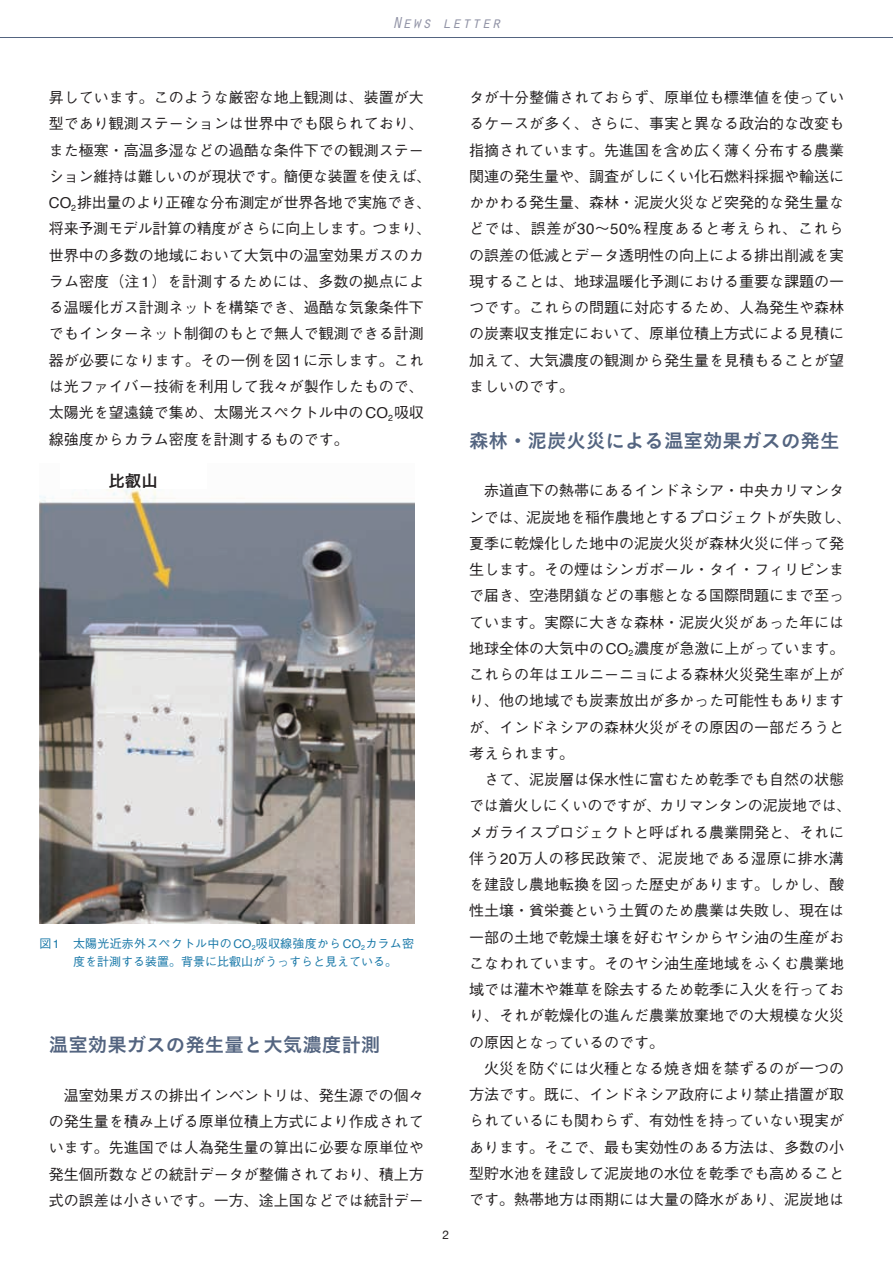
<style>
.page{position:relative;width:893px;height:1263px;background:#fff}
.page>*{position:absolute;margin:0;border:0;box-sizing:border-box;transform-origin:0 0}
.t1{font:19.5px "Koburina Go Std W6";color:#536480}
.t2{font:italic 16.5px "Orator Std";color:#9193a6}
.t3{font:16.5px "Koburina Go Std W6";color:#231f20}
.t4{font:500 15px/26.2px "Gothic BBB Pr 6";color:#231f20;text-align:justify}
.t5{font:500 12px/18px "Gothic BBB Pr 6";color:#1978a8}
.t6{font:12px "Helvetica Neue";color:#231f20}
.s1{font-family:"Helvetica";font-weight:400}
</style>
<div class="page">
<hr style="left:0;top:37px;width:893px;height:1px;background:#536480">
<img style="left:39px;top:489px;width:375px;height:435px">
<p class="t2" style="left:392px;top:11px;width:110px">News letter</p>
<p class="t4" style="left:49px;top:83px;width:384px;text-align:left">昇しています。このような厳密な地上観測は、装置が大型であり観測ステーションは世界中でも限られており、また極寒・高温多湿などの過酷な条件下での観測ステーション維持は難しいのが現状です。簡便な装置を使えば、<br><span class="s1">CO</span><sub>2</sub>排出量のより正確な分布測定が世界各地で実施でき、将来予測モデル計算の精度がさらに向上します。つまり、世界中の多数の地域において大気中の温室効果ガスのカラム密度（注<span class="s1">1</span>）を計測するためには、多数の拠点による温暖化ガス計測ネットを構築でき、過酷な気象条件下でもインターネット制御のもとで無人で観測できる計測器が必要になります。その一例を図<span class="s1">1</span>に示します。これは光ファイバー技術を利用して我々が製作したもので、太陽光を望遠鏡で集め、太陽光スペクトル中の<span class="s1">CO</span><sub>2</sub>吸収線強度からカラム密度を計測するものです。</p>
<p class="t3" style="left:108px;top:468px;width:51px">比叡山</p>
<p class="t5" style="left:73px;top:934px;width:342px;text-indent:-34px">図<span class="s1">1</span> 太陽光近赤外スペクトル中の<span class="s1">CO</span><sub>2</sub>吸収線強度から<span class="s1">CO</span><sub>2</sub>カラム密度を計測する装置。背景に比叡山がうっすらと見えている。</p>
<h1 class="t1" style="left:49px;top:1030px;width:333px">温室効果ガスの発生量と大気濃度計測</h1>
<p class="t4" style="left:49px;top:1081px;width:376px">　温室効果ガスの排出インベントリは、発生源での個々の発生量を積み上げる原単位積上方式により作成されています。先進国では人為発生量の算出に必要な原単位や発生個所数などの統計データが整備されており、積上方式の誤差は小さいです。一方、途上国などでは統計デー</p>
<p class="t6" style="left:443px;top:1226px;width:8px">2</p>
<p class="t4" style="left:469px;top:83px;width:377px">タが十分整備されておらず、原単位も標準値を使っているケースが多く、さらに、事実と異なる政治的な改変も指摘されています。先進国を含め広く薄く分布する農業関連の発生量や、調査がしにくい化石燃料採掘や輸送にかかわる発生量、森林・泥炭火災など突発的な発生量などでは、誤差が<span class="s1">30</span>～<span class="s1">50%</span>程度あると考えられ、これらの誤差の低減とデータ透明性の向上による排出削減を実現することは、地球温暖化予測における重要な課題の一つです。これらの問題に対応するため、人為発生や森林の炭素収支推定において、原単位積上方式による見積に加えて、大気濃度の観測から発生量を見積もることが望ましいのです。</p>
<h1 class="t1" style="left:469px;top:425px;width:372px">森林・泥炭火災による温室効果ガスの発生</h1>
<p class="t4" style="left:469px;top:476px;width:384px;text-align:left">　赤道直下の熱帯にあるインドネシア・中央カリマンタンでは、泥炭地を稲作農地とするプロジェクトが失敗し、夏季に乾燥化した地中の泥炭火災が森林火災に伴って発生します。その煙はシンガポール・タイ・フィリピンまで届き、空港閉鎖などの事態となる国際問題にまで至っています。実際に大きな森林・泥炭火災があった年には地球全体の大気中の<span class="s1">CO</span><sub>2</sub>濃度が急激に上がっています。これらの年はエルニーニョによる森林火災発生率が上がり、他の地域でも炭素放出が多かった可能性もありますが、インドネシアの森林火災がその原因の一部だろうと考えられます。<br>　さて、泥炭層は保水性に富むため乾季でも自然の状態では着火しにくいのですが、カリマンタンの泥炭地では、メガライスプロジェクトと呼ばれる農業開発と、それに伴う<span class="s1">20</span>万人の移民政策で、泥炭地である湿原に排水溝を建設し農地転換を図った歴史があります。しかし、酸性土壌・貧栄養という土質のため農業は失敗し、現在は一部の土地で乾燥土壌を好むヤシからヤシ油の生産がおこなわれています。そのヤシ油生産地域をふくむ農業地域では灌木や雑草を除去するため乾季に入火を行っており、それが乾燥化の進んだ農業放棄地での大規模な火災の原因となっているのです。<br>　火災を防ぐには火種となる焼き畑を禁ずるのが一つの方法です。既に、インドネシア政府により禁止措置が取られているにも関わらず、有効性を持っていない現実があります。そこで、最も実効性のある方法は、多数の小型貯水池を建設して泥炭地の水位を乾季でも高めることです。熱帯地方は雨期には大量の降水があり、泥炭地は</p>
</div>
